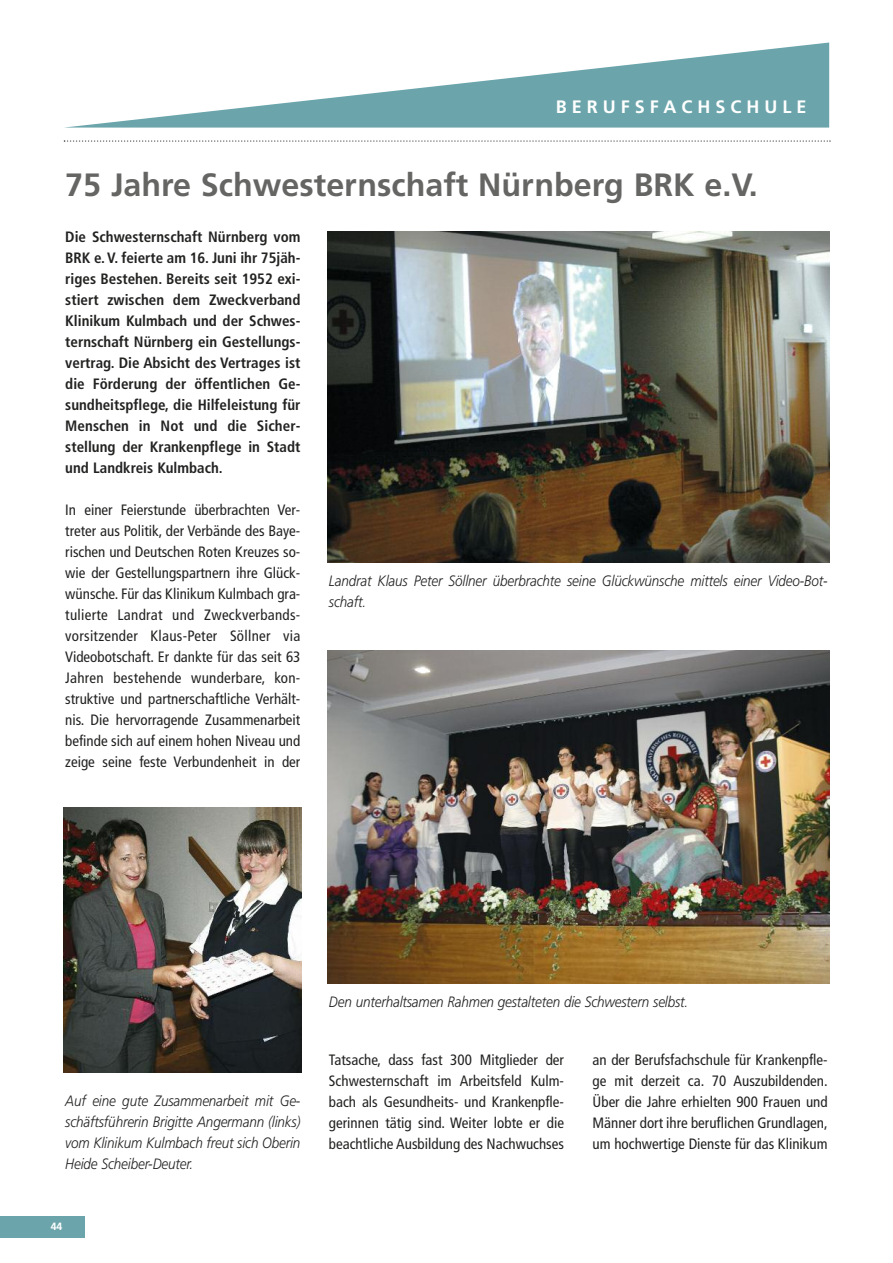
<style>
.page{position:relative;width:893px;height:1263px;background:#fff}
.page>*{position:absolute;margin:0;border:0;box-sizing:border-box;transform-origin:0 0}
.t1{font:700 32.25px "Frutiger";color:#656564}
.t2{font:700 18px "Frutiger";letter-spacing:.28em;color:#fff}
.t3{font:condensed 15px/21px "Frutiger";color:#222221;text-align:justify}
.t4{font:700 condensed 15px/21px "Frutiger";color:#222221;text-align:justify}
.t5{font:italic 300 15px/21px "Frutiger";letter-spacing:-.01em;color:#222221;scale:.9 1}
.t6{font:700 10.5px "Frutiger";color:#fff}
</style>
<div class="page">
<svg style="left:64px;top:43px;width:765px;height:85px"></svg>
<svg style="left:64px;top:140px;width:767px;height:2px"></svg>
<div style="left:0;top:1216px;width:85px;height:21px;background:#6ba5ab"></div>
<img style="left:327px;top:231px;width:502px;height:332px">
<img style="left:64px;top:808px;width:238px;height:264px">
<img style="left:327px;top:651px;width:502px;height:333px">
<p class="t2" style="left:556px;top:99px;width:252px">BERUFSFACHSCHULE</p>
<h1 class="t1" style="left:65px;top:172px;width:694px">75 Jahre Schwesternschaft Nürnberg BRK e.V.</h1>
<p class="t4" style="left:65px;top:228px;width:237px">Die Schwesternschaft Nürnberg vom BRK e. V. feierte am 16. Juni ihr 75jäh&shy;riges Bestehen. Bereits seit 1952 exi&shy;stiert zwischen dem Zweckverband Klinikum Kulmbach und der Schwes&shy;ternschaft Nürnberg ein Gestellungs&shy;vertrag. Die Absicht des Vertrages ist die Förderung der öffentlichen Ge&shy;sundheitspflege, die Hilfeleistung für Menschen in Not und die Sicher&shy;stellung der Krankenpflege in Stadt und Landkreis Kulmbach.</p>
<p class="t3" style="left:65px;top:501px;width:237px">In einer Feierstunde überbrachten Ver&shy;treter aus Politik, der Verbände des Baye&shy;rischen und Deutschen Roten Kreuzes so&shy;wie der Gestellungspartnern ihre Glück&shy;wünsche. Für das Klinikum Kulmbach gra&shy;tulierte Landrat und Zweckverbands&shy;vorsitzender Klaus-Peter Söllner via Videobotschaft. Er dankte für das seit 63<br>Jahren bestehende wunderbare, kon&shy;struktive und partnerschaftliche Verhält&shy;nis. Die hervorragende Zusammenarbeit befinde sich auf einem hohen Niveau und zeige seine feste Verbundenheit in der</p>
<p class="t5" style="left:329px;top:572px;width:556px">Landrat Klaus Peter Söllner überbrachte seine Glückwünsche mittels einer Video-Bot&shy;schaft.</p>
<p class="t5" style="left:65px;top:1092px;width:263px;text-align:justify">Auf eine gute Zusammenarbeit mit Ge&shy;schäftsführerin Brigitte Angermann (links) vom Klinikum Kulmbach freut sich Oberin Heide Scheiber-Deuter.</p>
<p class="t6" style="left:51px;top:1222px;width:13px">44</p>
<p class="t5" style="left:329px;top:993px;width:401px">Den unterhaltsamen Rahmen gestalteten die Schwestern selbst.</p>
<p class="t3" style="left:329px;top:1050px;width:237px">Tatsache, dass fast 300 Mitglieder der Schwesternschaft im Arbeitsfeld Kulm&shy;bach als Gesundheits- und Krankenpfle&shy;gerinnen tätig sind. Weiter lobte er die beachtliche Ausbildung des Nachwuchses</p>
<p class="t3" style="left:593px;top:1050px;width:237px">an der Berufsfachschule für Krankenpfle&shy;ge mit derzeit ca. 70 Auszubildenden.<br>Über die Jahre erhielten 900 Frauen und Männer dort ihre beruflichen Grundlagen, um hochwertige Dienste für das Klinikum</p>
</div>
